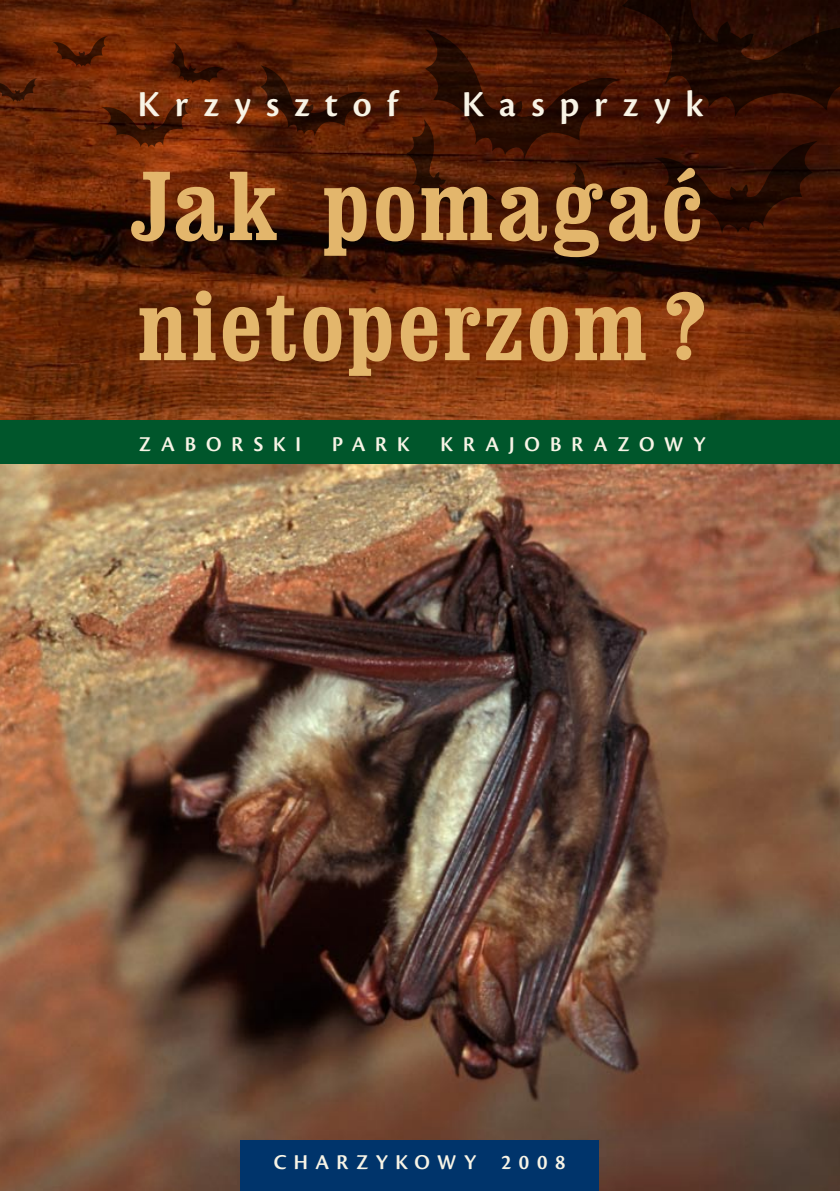
<style>
.page{position:relative;width:840px;height:1191px;background:#fff}
.page>*{position:absolute;margin:0;border:0;box-sizing:border-box;transform-origin:0 0}
.t1{font:700 condensed 98.4px/120px "Clarendon";letter-spacing:.025em;color:#e3b66c}
.t2{font:38px "Cronos Pro Semibold Disp";letter-spacing:.4em;color:#f8f4e6}
.t3{font:22px "Cronos Pro Semibold Disp";letter-spacing:.45em;color:#f8f4e6}
.t4{font:22px "Cronos Pro Semibold Disp";letter-spacing:.335em;color:#f8f4e6}
</style>
<div class="page">
<img style="left:0;top:463px;width:839px;height:728px">
<img style="left:0;top:0;width:839px;height:420px">
<div style="left:0;top:420px;width:839px;height:43px;background:#00562b"></div>
<div style="left:240px;top:1140px;width:358px;height:51px;background:#00346b"></div>
<svg style="left:260px;top:65px;width:107px;height:71px;background:#4b1a04"></svg>
<svg style="left:102px;top:97px;width:89px;height:51px;background:#602306"></svg>
<svg style="left:53px;top:36px;width:54px;height:31px;background:#602003"></svg>
<svg style="left:171px;top:42px;width:54px;height:42px;background:#4b1703"></svg>
<svg style="left:406px;top:0;width:433px;height:234px;background:#391103"></svg>
<svg style="left:0;top:78px;width:37px;height:24px"></svg>
<h2 class="t2" style="left:138px;top:82px;width:261px">KRZYSZTOF</h2>
<h2 class="t2" style="left:461px;top:82px;width:243px">KASPRZYK</h2>
<h1 class="t1" style="left:129px;top:146px;width:578px">Jak pomagać nietoperzom ?</h1>
<p class="t3" style="left:139px;top:431px;width:163px">ZABORSKI</p>
<p class="t3" style="left:332px;top:431px;width:375px">PARK K RAJOBRAZ OWY</p>
<p class="t4" style="left:273px;top:1150px;width:293px">CHARZ YKOWY 2008</p>
</div>
